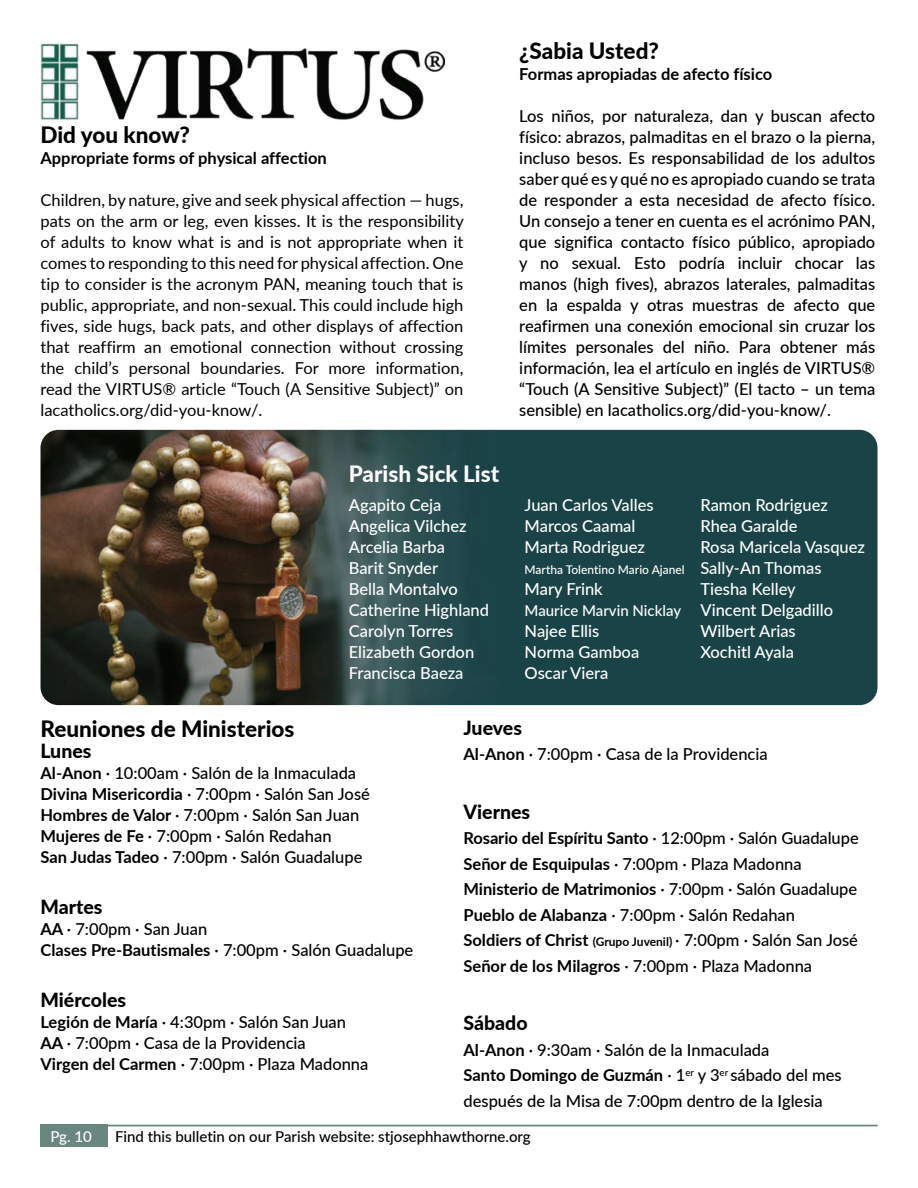
<style>
.page{position:relative;width:918px;height:1188px;background:#fff}
.page>*{position:absolute;margin:0;border:0;box-sizing:border-box;transform-origin:0 0}
.t1{font:800 22.5px "Lato";color:#000}
.t2{font:800 22.5px "Lato";color:#fff}
.t3{font:800 19.5px "Lato";color:#000}
.t4{font:500 16.5px/21px "Qmfnkt Lato";color:#000}
.t5{font:16.5px/21px "Lato";color:#000;text-align:justify}
.t6{font:500 16.5px/21px "Qmfnkt Lato";color:#fff}
.t7{font:700 16.5px "Wnxgjr Lato";letter-spacing:-.005em;color:#000}
.t8{font:500 15px "Ydwmxr Lato";color:#000}
.t9{font:500 15px "Qmfnkt Lato";color:#fff}
.t10{font:500 12px "Qmfnkt Lato";color:#fff}
.s1{font-family:"Wnxgjr Lato";font-weight:700}
.s2{font-family:"Rcfshg Lato";font-weight:700}
.s3{font-family:"Qmfnkt Lato";font-weight:500}
.s4{font-family:"Wnxgjr Lato";font-weight:700;font-size:12px}
</style>
<div class="page">
<div style="left:40px;top:1125px;width:68px;height:22px;background:#69877f"></div>
<hr style="left:108px;top:1125px;width:770px;height:1px;background:#69877f">
<img style="left:41px;top:430px;width:837px;height:275px">
<img style="left:40px;top:43px;width:404px;height:77px">
<h1 class="t1" style="left:40px;top:118px;width:151px">Did you know?</h1>
<p class="t7" style="left:40px;top:145px;width:288px">Appropriate forms of physical affection</p>
<p class="t5" style="left:40px;top:188px;width:425px">Children, by nature, give and seek physical affection — hugs, pats on the arm or leg, even kisses. It is the responsibility of adults to know what is and is not appropriate when it comes to responding to this need for physical affection. One tip to consider is the acronym PAN, meaning touch that is public, appropriate, and non-sexual. This could include high fives, side hugs, back pats, and other displays of affection that reaffirm an emotional connection without crossing the child’s personal boundaries. For more information, read the VIRTUS® article “Touch (A Sensitive Subject)” on lacatholics.org/did-you-know/.</p>
<h1 class="t2" style="left:349px;top:457px;width:152px">Parish Sick List</h1>
<h1 class="t1" style="left:519px;top:34px;width:141px">¿Sabia Usted?</h1>
<p class="t7" style="left:519px;top:61px;width:255px">Formas apropiadas de afecto físico</p>
<p class="t4" style="left:519px;top:104px;width:358px;text-align:justify">Los niños, por naturaleza, dan y buscan afecto físico: abrazos, palmaditas en el brazo o la pierna, incluso besos. Es responsabilidad de los adultos saber qué es y qué no es apropiado cuando se trata de responder a esta necesidad de afecto físico.<br>Un consejo a tener en cuenta es el acrónimo PAN, que significa contacto físico público, apropiado y no sexual. Esto podría incluir chocar las manos (high fives), abrazos laterales, palmaditas en la espalda y otras muestras de afecto que reafirmen una conexión emocional sin cruzar los límites personales del niño. Para obtener más información, lea el artículo en inglés de VIRTUS® “Touch (A Sensitive Subject)” (El tacto – un tema sensible) en lacatholics.org/did-you-know/.</p>
<p class="t6" style="left:349px;top:493px;width:142px">Agapito Ceja<br>Angelica Vilchez<br>Arcelia Barba<br>Barit Snyder<br>Bella Montalvo<br>Catherine Highland<br>Carolyn Torres<br>Elizabeth Gordon<br>Francisca Baeza</p>
<p class="t6" style="left:525px;top:493px;width:131px">Juan Carlos Valles<br>Marcos Caamal<br>Marta Rodriguez</p>
<p class="t10" style="left:525px;top:560px;width:162px">Martha Tolentino Mario Ajanel</p>
<p class="t6" style="left:525px;top:577px;width:80px">Mary Frink</p>
<p class="t9" style="left:525px;top:599px;width:158px">Maurice Marvin Nicklay</p>
<p class="t6" style="left:525px;top:619px;width:116px">Najee Ellis<br>Norma Gamboa<br>Oscar Viera</p>
<p class="t6" style="left:700px;top:493px;width:166px">Ramon Rodriguez<br>Rhea Garalde<br>Rosa Maricela Vasquez<br>Sally-An Thomas<br>Tiesha Kelley<br>Vincent Delgadillo<br>Wilbert Arias<br>Xochitl Ayala</p>
<h1 class="t1" style="left:40px;top:712px;width:256px">Reuniones de Ministerios</h1>
<p class="t3" style="left:40px;top:737px;width:52px">Lunes</p>
<p class="t4" style="left:40px;top:762px;width:331px"><span class="s1">Al-Anon</span> · 10:00am · Salón de la Inmaculada <span class="s1">Divina Misericordia</span> · 7:00pm · Salón San José <span class="s1">Hombres de Valor</span> · 7:00pm · Salón San Juan <span class="s1">Mujeres de Fe</span> · 7:00pm · Salón Redahan<br><span class="s1">San Judas Tadeo</span> · 7:00pm · Salón Guadalupe</p>
<p class="t3" style="left:40px;top:893px;width:64px">Martes</p>
<p class="t4" style="left:40px;top:918px;width:374px"><span class="s1">AA</span> · 7:00pm · San Juan<br><span class="s2">Clases Pre-Bautismales</span> · 7:00pm · Salón Guadalupe</p>
<p class="t3" style="left:40px;top:986px;width:87px">Miércoles</p>
<p class="t4" style="left:40px;top:1011px;width:329px"><span class="s1">Legión de María</span> · 4:30pm · Salón San Juan<br><span class="s1">AA</span> · 7:00pm · Casa de la Providencia<br><span class="s2">Virgen del Carmen</span> · 7:00pm · Plaza Madonna</p>
<p class="t3" style="left:464px;top:713px;width:60px">Jueves</p>
<p class="t4" style="left:464px;top:743px;width:306px"><span class="s1">Al-Anon</span> · 7:00pm · Casa de la Providencia</p>
<p class="t3" style="left:464px;top:797px;width:68px">Viernes</p>
<p class="t7" style="left:464px;top:826px;width:397px">Rosario del Espíritu Santo <span class="s3">· 12:00pm · Salón Guadalupe</span></p>
<p class="t4" style="left:464px;top:853px;width:340px"><span class="s1">Señor de Esquipulas</span> · 7:00pm · Plaza Madonna</p>
<p class="t7" style="left:464px;top:877px;width:395px">Ministerio de Matrimonios <span class="s3">· 7:00pm · Salón Guadalupe</span></p>
<p class="t4" style="left:463px;top:901px;width:396px;line-height:25.5px"><span class="s1">Pueblo de Alabanza</span> · 7:00pm · Salón Redahan<br><span class="s2">Soldiers of Christ</span> <span class="s4">(Grupo Juvenil)</span> · 7:00pm · Salón San José<br><span class="s1">Señor de los Milagros</span> · 7:00pm · Plaza Madonna</p>
<p class="t3" style="left:464px;top:1009px;width:66px">Sábado</p>
<p class="t4" style="left:464px;top:1039px;width:307px"><span class="s1">Al-Anon</span> · 9:30am · Salón de la Inmaculada</p>
<p class="t7" style="left:464px;top:1063px;width:380px">Santo Domingo de Guzmán <span class="s3">· 1</span><sup>er</sup> <span class="s3">y 3</span><sup>er</sup> <span class="s3">sábado del mes</span></p>
<p class="t4" style="left:464px;top:1090px;width:361px">después de la Misa de 7:00pm dentro de la Iglesia</p>
<p class="t9" style="left:51px;top:1126px;width:43px">Pg. 10</p>
<p class="t8" style="left:115px;top:1126px;width:417px">Find this bulletin on our Parish website: stjosephhawthorne.org</p>
</div>
